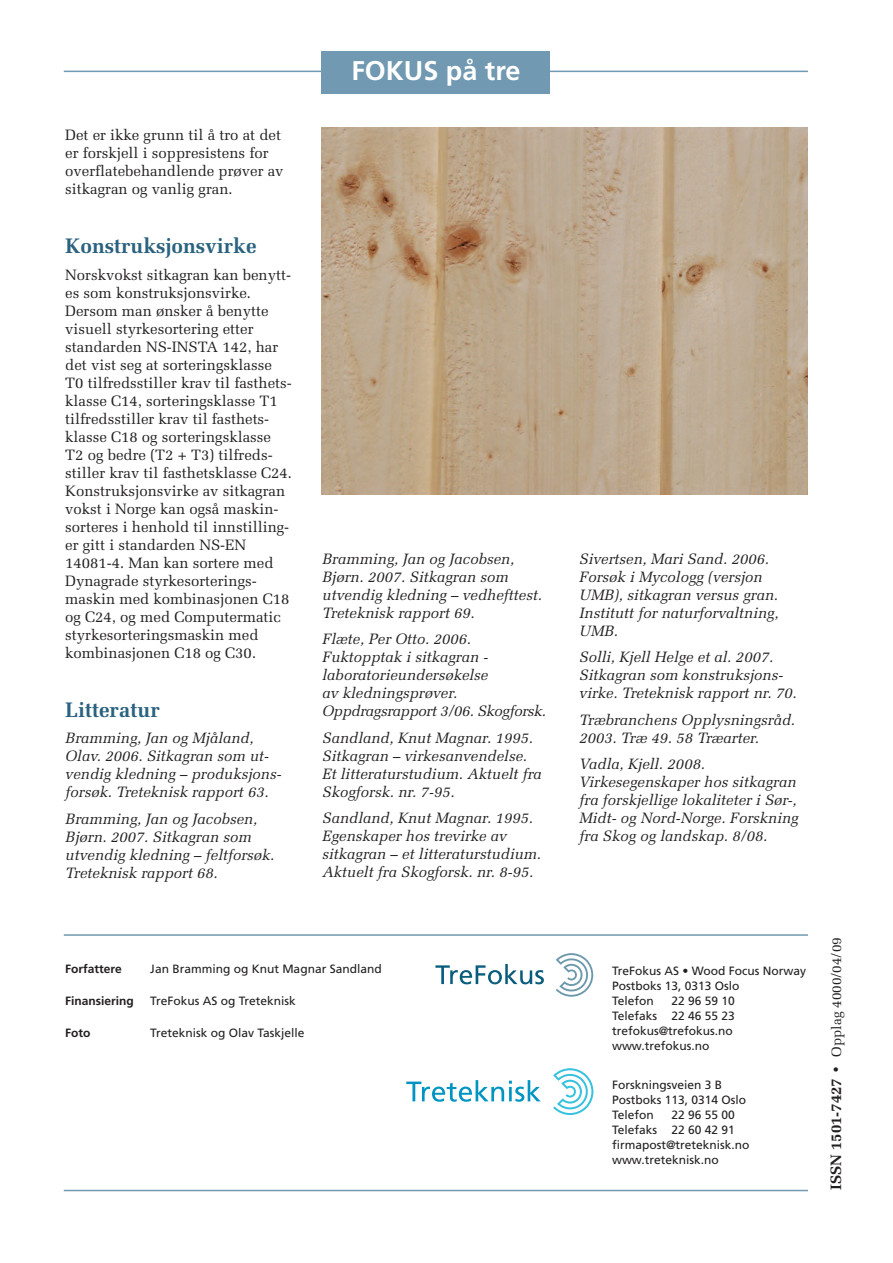
<style>
.page{position:relative;width:893px;height:1263px;background:#fff}
.page>*{position:absolute;margin:0;border:0;box-sizing:border-box;transform-origin:0 0}
.t1{font:700 27px "Frutiger";color:#fff}
.t2{font:700 21px "Melior";color:#2b627f}
.t3{font:italic 15px/18px "Melior";color:#231f20}
.t4{font:15px/18px "Melior";color:#231f20}
.t5{font:13.5px "Melior";color:#231f20}
.t6{font:12px/15px "Frutiger";color:#231f20}
.t7{font:700 12px "Frutiger";color:#231f20}
.s1{font-weight:700;font-size:15px}
</style>
<div class="page">
<hr style="left:64px;top:71px;width:744px;height:1px;background:#7199b1">
<div style="left:322px;top:51px;width:228px;height:43px;background:#7199b1"></div>
<hr style="left:64px;top:1190px;width:744px;height:1px;background:#7199b1">
<hr style="left:64px;top:934px;width:744px;height:2px;background:#7199b1">
<svg style="left:556px;top:953px;width:37px;height:44px"></svg>
<svg style="left:435px;top:964px;width:109px;height:20px"></svg>
<svg style="left:406px;top:1080px;width:135px;height:22px"></svg>
<svg style="left:553px;top:1068px;width:40px;height:47px"></svg>
<img style="left:322px;top:128px;width:486px;height:367px">
<p class="t4" style="left:65px;top:126px;width:220px">Det er ikke grunn til å tro at det er forskjell i soppresistens for overflatebehandlende prøver av sitkagran og vanlig gran.</p>
<h2 class="t2" style="left:65px;top:234px;width:193px">Konstruksjonsvirke</h2>
<p class="t4" style="left:65px;top:266px;width:228px">Norskvokst sitkagran kan benytt&shy;es som konstruksjonsvirke.<br>Dersom man ønsker å benytte visuell styrkesortering etter standarden NS-INSTA 142, har det vist seg at sorteringsklasse<br>T0 tilfredsstiller krav til fasthets&shy;klasse C14, sorteringsklasse T1 tilfredsstiller krav til fasthets&shy;klasse C18 og sorteringsklasse<br>T2 og bedre (T2 + T3) tilfreds&shy;stiller krav til fasthetsklasse C24.<br>Konstruksjonsvirke av sitkagran vokst i Norge kan også maskin&shy;sorteres i henhold til innstilling&shy;er gitt i standarden NS-EN<br>14081-4. Man kan sortere med<br>Dynagrade styrkesorterings&shy;maskin med kombinasjonen C18 og C24, og med Computermatic styrkesorteringsmaskin med kombinasjonen C18 og C30.</p>
<h2 class="t2" style="left:65px;top:697px;width:96px">Litteratur</h2>
<p class="t3" style="left:65px;top:729px;width:218px">Bramming, Jan og Mjåland,<br>Olav. 2006. Sitkagran som ut&shy;vendig kledning – produksjons&shy;forsøk. Treteknisk rapport 63.</p>
<p class="t3" style="left:65px;top:810px;width:211px">Bramming, Jan og Jacobsen,<br>Bjørn. 2007. Sitkagran som utvendig kledning – feltforsøk.<br>Treteknisk rapport 68.</p>
<h1 class="t1" style="left:351px;top:59px;width:171px">FOKUS på tre</h1>
<p class="t3" style="left:322px;top:549px;width:221px">Bramming, Jan og Jacobsen,<br>Bjørn. 2007. Sitkagran som utvendig kledning – vedhefttest.<br>Treteknisk rapport 69.</p>
<p class="t3" style="left:322px;top:630px;width:225px">Flæte, Per Otto. 2006.<br>Fuktopptak i sitkagran - laboratorieundersøkelse<br>av kledningsprøver.<br>Oppdragsrapport 3/06. Skogforsk.</p>
<p class="t3" style="left:322px;top:728px;width:221px">Sandland, Knut Magnar. 1995.<br>Sitkagran – virkesanvendelse.<br>Et litteraturstudium. Aktuelt fra<br>Skogforsk. nr. 7-95.</p>
<p class="t3" style="left:322px;top:809px;width:220px">Sandland, Knut Magnar. 1995.<br>Egenskaper hos trevirke av sitkagran – et litteraturstudium.<br>Aktuelt fra Skogforsk. nr. 8-95.</p>
<p class="t7" style="left:65px;top:964px;width:58px">Forfattere</p>
<p class="t6" style="left:150px;top:962px;width:233px">Jan Bramming og Knut Magnar Sandland</p>
<p class="t7" style="left:65px;top:996px;width:70px">Finansiering</p>
<p class="t6" style="left:150px;top:994px;width:147px">TreFokus AS og Treteknisk</p>
<p class="t7" style="left:65px;top:1028px;width:27px">Foto</p>
<p class="t6" style="left:150px;top:1026px;width:156px">Treteknisk og Olav Taskjelle</p>
<p class="t3" style="left:579px;top:549px;width:201px">Sivertsen, Mari Sand. 2006.<br>Forsøk i Mycologg (versjon<br>UMB), sitkagran versus gran.<br>Institutt for naturforvaltning,<br>UMB.</p>
<p class="t3" style="left:579px;top:648px;width:219px">Solli, Kjell Helge et al. 2007.<br>Sitkagran som konstruksjons&shy;virke. Treteknisk rapport nr. 70.</p>
<p class="t3" style="left:579px;top:710px;width:217px">Træbranchens Opplysningsråd.<br>2003. Træ 49. 58 Træarter.</p>
<p class="t3" style="left:579px;top:755px;width:221px">Vadla, Kjell. 2008.<br>Virkesegenskaper hos sitkagran fra forskjellige lokaliteter i Sør-,<br>Midt- og Nord-Norge. Forskning fra Skog og landskap. 8/08.</p>
<p class="t6" style="left:612px;top:964px;width:196px">TreFokus AS • Wood Focus Norway<br>Postboks 13, 0313 Oslo<br>Telefon</p>
<p class="t6" style="left:612px;top:994px;width:124px;text-indent:60px">22 96 59 10<br>Telefaks 22 46 55 23 trefokus@trefokus.no www.trefokus.no</p>
<p class="t6" style="left:612px;top:1078px;width:136px">Forskningsveien 3 B<br>Postboks 113, 0314 Oslo<br>Telefon</p>
<p class="t6" style="left:612px;top:1108px;width:139px;text-indent:60px">22 96 55 00<br>Telefaks 22 60 42 91 firmapost@treteknisk.no www.treteknisk.no</p>
<p class="t5" style="left:829px;top:1190px;width:254px;rotate:-90deg"><span class="s1">ISSN 1501-7427 •</span> Opplag 4000/04/09</p>
</div>
